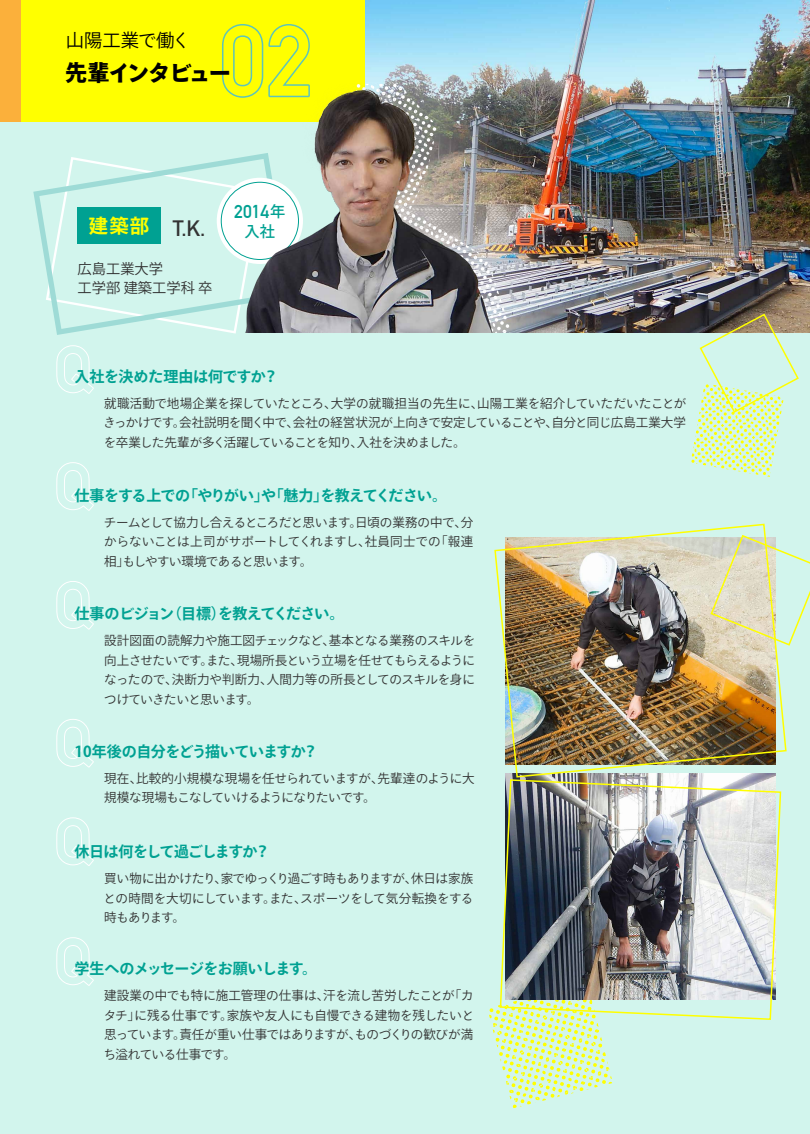
<style>
.page{position:relative;width:810px;height:1134px;background:#d2f5ed}
.page>*{position:absolute;margin:0;border:0;box-sizing:border-box;transform-origin:0 0}
.t1{font:800 22.2px "Ryo Gothic Plus N";letter-spacing:-.06em;color:#000}
.t2{font:700 21.75px "DIN Alternate";color:#333}
.t3{font:700 19.27px "Ryo Gothic Plus N";color:#ff0}
.t4{font:18.3px "Ryo Gothic Plus N";letter-spacing:-.01em;color:#000}
.t5{font:700 18.23px "DIN Alternate";color:#00a192}
.t6{font:500 15.23px "Ryo Gothic Plus N";color:#00a192}
.t7{font:700 15px "Ryo Gothic Plus N";letter-spacing:-.04em;color:#00a192}
.t8{font:700 15px "Ryo Gothic Plus N";letter-spacing:-.01em;color:#00a192}
.t9{font:700 15px "Ryo Gothic Plus N";letter-spacing:-.06em;color:#00a192}
.t10{font:14.25px/18.8px "Ryo Gothic Plus N";color:#333}
.t11{font:12.52px/19.5px "Ryo Gothic Plus N";letter-spacing:-.03em;color:#333;text-align:justify}
.s1{font-family:"Ryo Gothic Plus N";font-weight:500;font-size:15.23px}
</style>
<div class="page">
<div style="left:0;top:0;width:810px;height:122px;background:#ff0"></div>
<div style="left:0;top:0;width:20px;height:122px;background:#fbb03b"></div>
<svg style="left:489px;top:1005px;width:123px;height:103px"></svg>
<img style="left:365px;top:0;width:445px;height:333px">
<svg style="left:222px;top:24px;width:88px;height:60px"></svg>
<svg style="left:56px;top:345px;width:38px;height:49px"></svg>
<svg style="left:56px;top:462px;width:38px;height:49px"></svg>
<svg style="left:56px;top:581px;width:38px;height:49px"></svg>
<svg style="left:33px;top:157px;width:203px;height:178px"></svg>
<img style="left:494px;top:523px;width:293px;height:255px">
<svg style="left:56px;top:817px;width:38px;height:49px"></svg>
<img style="left:499px;top:778px;width:283px;height:243px">
<svg style="left:710px;top:534px;width:100px;height:113px"></svg>
<svg style="left:690px;top:313px;width:110px;height:164px"></svg>
<svg style="left:56px;top:719px;width:38px;height:49px"></svg>
<svg style="left:56px;top:937px;width:38px;height:49px"></svg>
<img style="left:504px;top:84px;width:7px;height:249px">
<img style="left:221px;top:84px;width:283px;height:249px">
<h3 class="t4" style="left:66px;top:29px;width:126px">山陽工業で働く</h3>
<h1 class="t1" style="left:65px;top:58px;width:167px">先輩インタビュー</h1>
<h3 class="t3" style="left:89px;top:214px;width:62px">建築部</h3>
<h2 class="t2" style="left:173px;top:211px;width:34px">T.K.</h2>
<p class="t10" style="left:78px;top:260px;width:136px">広島工業大学<br>工学部 建築工学科 卒</p>
<h3 class="t5" style="left:234px;top:198px;width:52px">2014<span class="s1">年</span></h3>
<p class="t6" style="left:245px;top:222px;width:32px">入社</p>
<p class="t8" style="left:75px;top:367px;width:205px">入社を決めた理由は何ですか？</p>
<p class="t11" style="left:103px;top:394px;width:585px">就職活動で地場企業を探していたところ、大学の就職担当の先生に、山陽工業を紹介していただいたことがきっかけです。会社説明を聞く中で、会社の経営状況が上向きで安定していることや、自分と同じ広島工業大学を卒業した先輩が多く活躍していることを知り、入社を決めました。</p>
<p class="t7" style="left:75px;top:486px;width:374px">仕事をする上での「やりがい」や「魅力」を教えてください。</p>
<p class="t11" style="left:104px;top:513px;width:371px">チームとして協力し合えるところだと思います。日頃の業務の中で、分からないことは上司がサポートしてくれますし、社員同士での「報連相」もしやすい環境であると思います。</p>
<p class="t7" style="left:75px;top:604px;width:272px">仕事のビジョン（目標）を教えてください。</p>
<p class="t11" style="left:104px;top:631px;width:372px">設計図面の読解力や施工図チェックなど、基本となる業務のスキルを向上させたいです。また、現場所長という立場を任せてもらえるようになったので、決断力や判断力、人間力等の所長としてのスキルを身につけていきたいと思います。</p>
<p class="t7" style="left:75px;top:741px;width:245px">10年後の自分をどう描いていますか？</p>
<p class="t11" style="left:104px;top:769px;width:372px">現在、比較的小規模な現場を任せられていますが、先輩達のように大規模な現場もこなしていけるようになりたいです。</p>
<p class="t9" style="left:75px;top:842px;width:197px">休日は何をして過ごしますか？</p>
<p class="t11" style="left:103px;top:869px;width:371px">買い物に出かけたり、家でゆっくり過ごす時もありますが、休日は家族との時間を大切にしています。また、スポーツをして気分転換をする時もあります。</p>
<p class="t7" style="left:75px;top:959px;width:244px">学生へのメッセージをお願いします。</p>
<p class="t11" style="left:104px;top:986px;width:372px">建設業の中でも特に施工管理の仕事は、汗を流し苦労したことが「カタチ」に残る仕事です。家族や友人にも自慢できる建物を残したいと思っています。責任が重い仕事ではありますが、ものづくりの歓びが満ち溢れている仕事です。</p>
</div>
